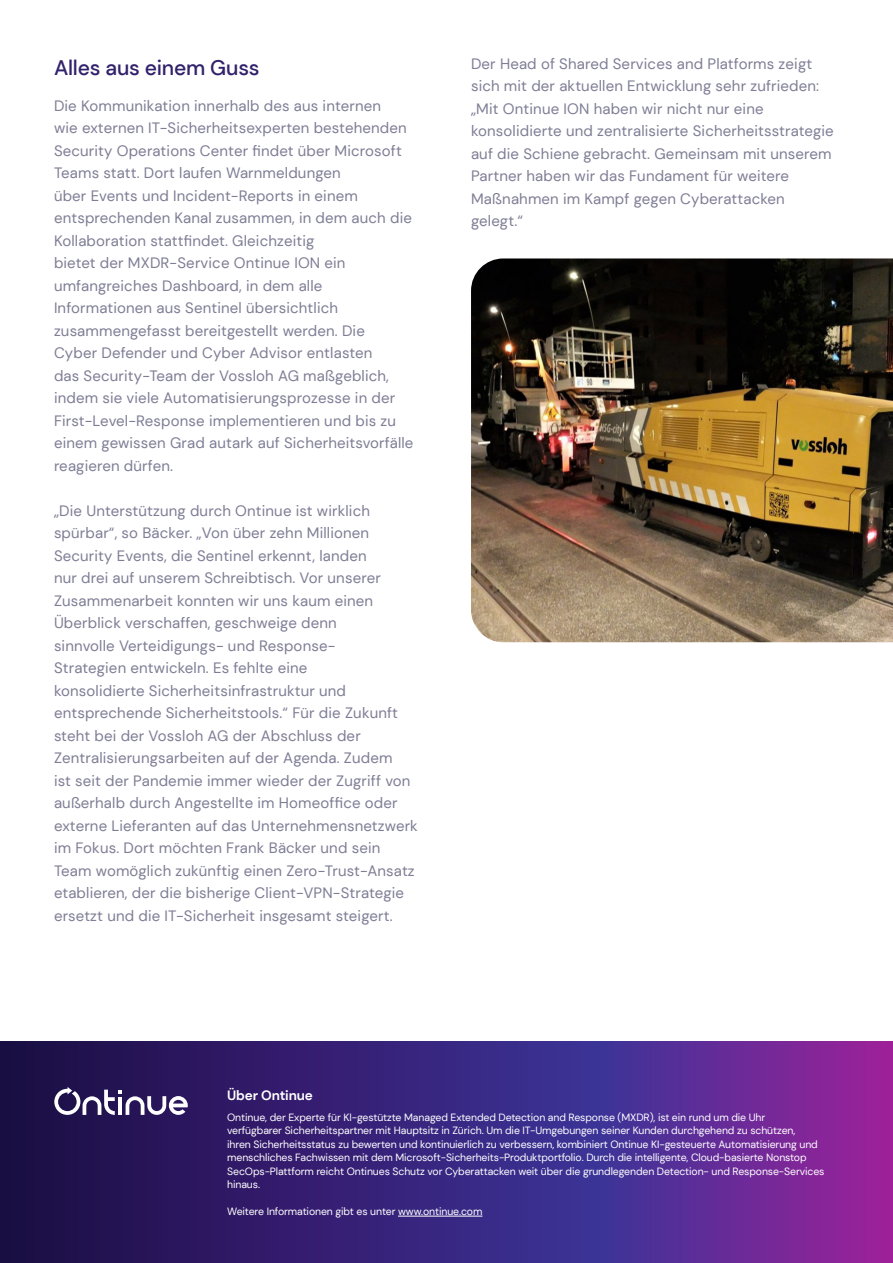
<style>
.page{position:relative;width:893px;height:1263px;background:#fff}
.page>*{position:absolute;margin:0;border:0;box-sizing:border-box;transform-origin:0 0}
.t1{font:500 21px "DM Sans";letter-spacing:-.01em;color:#33226b}
.Body_Copy{font:15px/22.5px "DM Sans";letter-spacing:.01em;color:#7e7d95}
.t2{font:700 13.5px "DM Sans";letter-spacing:-.01em;color:#fff}
.t3{font:10.5px/13.5px "DM Sans";letter-spacing:-.01em;color:#fff}
</style>
<div class="page">
<img style="left:0;top:1042px;width:893px;height:221px">
<hr style="left:398px;top:1216px;width:84px;height:1px;background:#fff">
<svg style="left:54px;top:1087px;width:134px;height:28px"></svg>
<img style="left:471px;top:258px;width:422px;height:384px">
<h2 class="t1" style="left:54px;top:54px;width:207px">Alles aus einem Guss</h2>
<p class="Body_Copy" style="left:54px;top:94px;width:359px">Die Kommunikation innerhalb des aus internen<br>wie externen IT-Sicherheitsexperten bestehenden Security Operations Center findet über Microsoft Teams statt. Dort laufen Warnmeldungen<br>über Events und Incident-Reports in einem entsprechenden Kanal zusammen, in dem auch die Kollaboration stattfindet. Gleichzeitig</p>
<p class="Body_Copy" style="left:54px;top:252px;width:361px">bietet der MXDR-Service Ontinue ION ein umfangreiches Dashboard, in dem alle Informationen aus Sentinel übersichtlich zusammengefasst bereitgestellt werden. Die<br>Cyber Defender und Cyber Advisor entlasten<br>das Security-Team der Vossloh AG maßgeblich, indem sie viele Automatisierungsprozesse in der First-Level-Response implementieren und bis zu einem gewissen Grad autark auf Sicherheitsvorfälle reagieren dürfen.</p>
<p class="Body_Copy" style="left:54px;top:499px;width:365px">„Die Unterstützung durch Ontinue ist wirklich spürbar“, so Bäcker. „Von über zehn Millionen Security Events, die Sentinel erkennt, landen<br>nur drei auf unserem Schreibtisch. Vor unserer Zusammenarbeit konnten wir uns kaum einen Überblick verschaffen, geschweige denn<br>sinnvolle Verteidigungs- und Response-<br>Strategien entwickeln. Es fehlte eine<br>konsolidierte Sicherheitsinfrastruktur und entsprechende Sicherheitstools.“ Für die Zukunft steht bei der Vossloh AG der Abschluss der Zentralisierungsarbeiten auf der Agenda. Zudem<br>ist seit der Pandemie immer wieder der Zugriff von außerhalb durch Angestellte im Homeoffice oder externe Lieferanten auf das Unternehmensnetzwerk im Fokus. Dort möchten Frank Bäcker und sein Team womöglich zukünftig einen Zero-Trust-Ansatz etablieren, der die bisherige Client-VPN-Strategie ersetzt und die IT-Sicherheit insgesamt steigert.</p>
<p class="Body_Copy" style="left:471px;top:52px;width:364px">Der Head of Shared Services and Platforms zeigt sich mit der aktuellen Entwicklung sehr zufrieden: „Mit Ontinue ION haben wir nicht nur eine konsolidierte und zentralisierte Sicherheitsstrategie auf die Schiene gebracht. Gemeinsam mit unserem Partner haben wir das Fundament für weitere Maßnahmen im Kampf gegen Cyberattacken gelegt.“</p>
<p class="t2" style="left:227px;top:1087px;width:87px">Über Ontinue</p>
<p class="t3" style="left:227px;top:1110px;width:599px">Ontinue, der Experte für KI-gestützte Managed Extended Detection and Response (MXDR), ist ein rund um die Uhr<br>verfügbarer Sicherheitspartner mit Hauptsitz in Zürich. Um die IT-Umgebungen seiner Kunden durchgehend zu schützen,<br>ihren Sicherheitsstatus zu bewerten und kontinuierlich zu verbessern, kombiniert Ontinue KI-gesteuerte Automatisierung und menschliches Fachwissen mit dem Microsoft-Sicherheits-Produktportfolio. Durch die intelligente, Cloud-basierte Nonstop SecOps-Plattform reicht Ontinues Schutz vor Cyberattacken weit über die grundlegenden Detection- und Response-Services hinaus.</p>
<p class="t3" style="left:227px;top:1204px;width:257px">Weitere Informationen gibt es unter www.ontinue.com</p>
</div>
